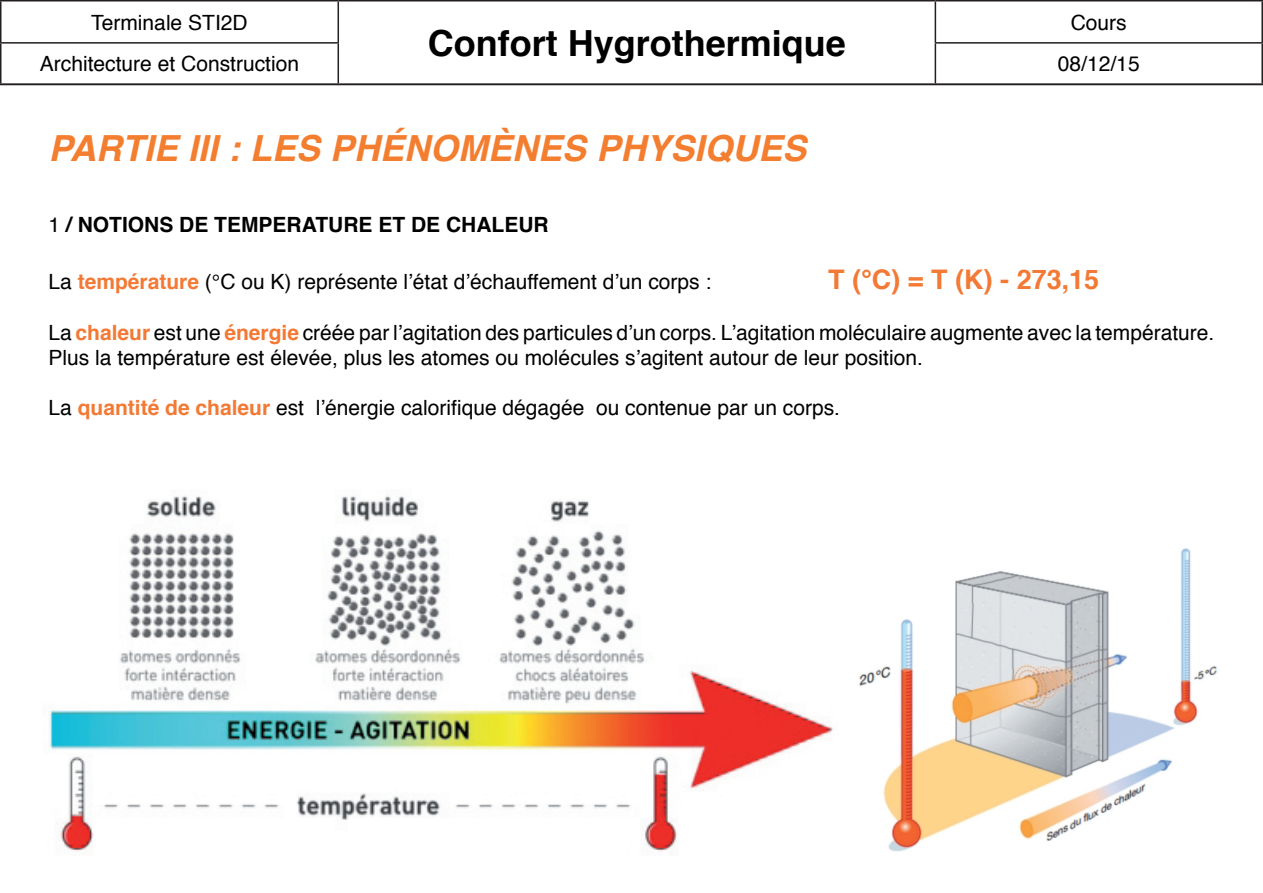
<style>
.page{position:relative;width:1263px;height:893px;background:#fff}
.page>*{position:absolute;margin:0;border:0;box-sizing:border-box;transform-origin:0 0}
.t1{font:italic 700 36px "Helvetica";color:#f47e30}
.t2{font:700 36px "Helvetica";color:#000}
.t3{font:700 27px "Helvetica";color:#f37934}
.t4{font:21px/25.2px "Helvetica";color:#000}
.t5{font:700 21px "Helvetica";color:#000}
.s1{font-weight:400}
.s2{font-weight:700;color:#f37934}
</style>
<div class="page">
<hr style="left:0;top:0;width:338px;height:2px;background:#231f20">
<hr style="left:0;top:1px;width:2px;height:41px;background:#231f20">
<hr style="left:0;top:42px;width:339px;height:2px;background:#231f20">
<hr style="left:0;top:44px;width:2px;height:39px;background:#231f20">
<hr style="left:0;top:83px;width:338px;height:2px;background:#231f20">
<hr style="left:935px;top:0;width:328px;height:2px;background:#231f20">
<hr style="left:1261px;top:1px;width:2px;height:41px;background:#231f20">
<hr style="left:935px;top:42px;width:328px;height:2px;background:#231f20">
<hr style="left:1261px;top:44px;width:2px;height:39px;background:#231f20">
<hr style="left:935px;top:83px;width:328px;height:2px;background:#231f20">
<hr style="left:338px;top:0;width:597px;height:2px;background:#231f20">
<hr style="left:337px;top:1px;width:2px;height:41px;background:#231f20">
<hr style="left:935px;top:1px;width:1px;height:41px;background:#231f20">
<hr style="left:337px;top:44px;width:2px;height:39px;background:#231f20">
<hr style="left:935px;top:44px;width:1px;height:39px;background:#231f20">
<hr style="left:338px;top:83px;width:597px;height:2px;background:#231f20">
<img style="left:859px;top:548px;width:359px;height:304px">
<img style="left:49px;top:495px;width:785px;height:359px">
<p class="t4" style="left:91px;top:11px;width:158px">Terminale STI2D</p>
<p class="t4" style="left:1071px;top:11px;width:58px">Cours</p>
<h1 class="t2" style="left:428px;top:28px;width:419px">Confort Hygrothermique</h1>
<p class="t4" style="left:40px;top:53px;width:261px">Architecture et Construction</p>
<p class="t4" style="left:1058px;top:53px;width:83px">08/12/15</p>
<h1 class="t1" style="left:49px;top:133px;width:759px">PARTIE III : LES PHÉNOMÈNES PHYSIQUES</h1>
<p class="t5" style="left:49px;top:215px;width:502px"><span class="s1">1</span> / NOTIONS DE TEMPERATURE ET DE CHALEUR</p>
<p class="t4" style="left:49px;top:271px;width:664px">La <span class="s2">température</span> (°C ou K) représente l’état d’échauffement d’un corps :</p>
<p class="t3" style="left:828px;top:268px;width:273px">T (°C) = T (K) - 273,15</p>
<p class="t4" style="left:49px;top:321px;width:1167px">La <span class="s2">chaleur</span> est une <span class="s2">énergie</span> créée par l’agitation des particules d’un corps. L’agitation moléculaire augmente avec la température.<br>Plus la température est élevée, plus les atomes ou molécules s’agitent autour de leur position.</p>
<p class="t4" style="left:49px;top:397px;width:793px">La <span class="s2">quantité de chaleur</span> est l’énergie calorifique dégagée ou contenue par un corps.</p>
</div>
